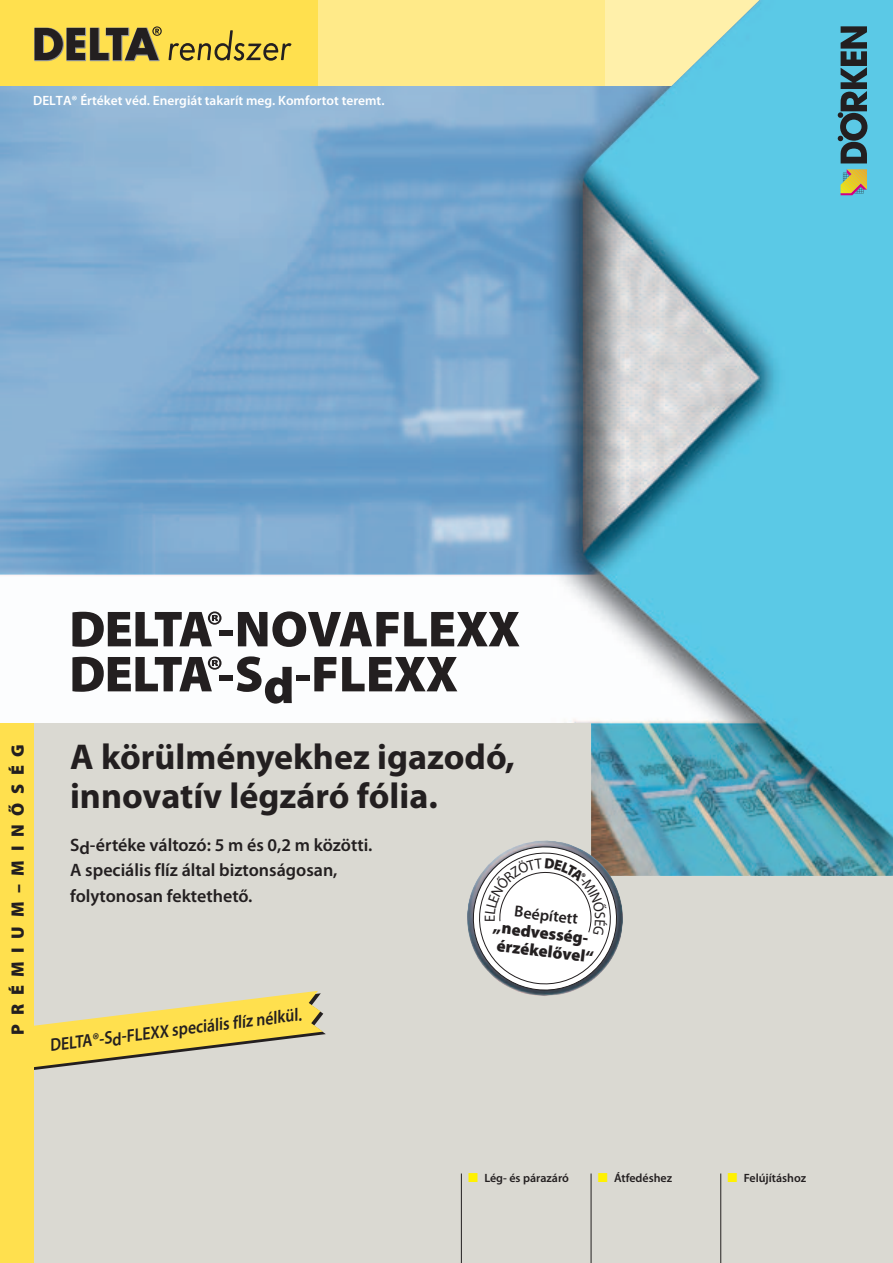
<style>
.page{position:relative;width:893px;height:1263px;background:#fff}
.page>*{position:absolute;margin:0;border:0;box-sizing:border-box;transform-origin:0 0}
.t1{font:900 51px/45px "Delta Myriad Pro";color:#231f20}
.t2{font:700 36px/39px "Myriad Pro Doerken";color:#231f20}
.t3{font:600 18px/25.5px "Myriad Pro Doerken";color:#231f20}
.t4{font:600 18px "Myriad Pro Doerken";color:#231f20;scale:.88 1}
.t5{font:900 18px "Myriad Pro Doerken";letter-spacing:.48em;color:#231f20}
.t6{font:900 16.8px/18.3px "Myriad Pro Doerken";color:#231f20;text-align:center}
.t7{font:600 15.9px "Myriad Pro Doerken";color:#231f20}
.t8{font:14.85px "Myriad Pro Doerken";color:#231f20}
.t9{font:600 13.5px "Myriad Pro Doerken";color:#fff}
.t10{font:600 12px "Myriad Pro Doerken";color:#231f20}
.s1{font-family:"Myriad Pro Doerken"}
.s2{color:#fff101}
</style>
<div class="page">
<div style="left:0;top:723px;width:893px;height:540px;background:#dad9d2"></div>
<img style="left:0;top:85px;width:893px;height:791px">
<hr style="left:461px;top:1173px;width:1px;height:90px;background:#231f20">
<hr style="left:591px;top:1173px;width:1px;height:90px;background:#231f20">
<hr style="left:720px;top:1173px;width:1px;height:90px;background:#231f20">
<div style="left:0;top:0;width:319px;height:85px;background:#ffe04e"></div>
<div style="left:319px;top:0;width:287px;height:85px;background:#ffea89"></div>
<img style="left:582px;top:0;width:311px;height:839px">
<img style="left:552px;top:840px;width:43px;height:3px">
<svg style="left:838px;top:26px;width:29px;height:137px;background:#396470"></svg>
<svg style="left:841px;top:169px;width:26px;height:26px"></svg>
<svg style="left:34px;top:26px;width:128px;height:35px"></svg>
<svg style="left:169px;top:30px;width:122px;height:31px"></svg>
<svg style="left:34px;top:991px;width:292px;height:79px"></svg>
<div style="left:0;top:723px;width:34px;height:540px;background:#ffe04e"></div>
<svg style="left:469px;top:843px;width:152px;height:151px"></svg>
<p class="t9" style="left:33px;top:95px;width:353px">DELTA® Értéket véd. Energiát takarít meg. Komfortot teremt.</p>
<p class="t5" style="left:11px;top:1035px;width:292px;rotate:-90deg">PRÉMIUM–MINŐSÉG</p>
<h1 class="t1" style="left:69px;top:611px;width:452px">DELTA®-N<span class="s1">OVAFLEXX<br></span>DELTA®-Sd<span class="s1">-FLEXX</span></h1>
<h2 class="t2" style="left:70px;top:741px;width:446px">A körülményekhez igazodó, innovatív légzáró fólia.</h2>
<p class="t3" style="left:70px;top:834px;width:304px">Sd-értéke változó: 5 m és 0,2 m közötti.<br>A speciális flíz által biztonságosan, folytonosan fektethető.</p>
<p class="t7" style="left:515px;top:905px;width:65px;rotate:7deg">Beépített</p>
<p class="t6" style="left:494px;top:919px;width:105px;rotate:7deg">„nedvesség&shy;érzékelővel“</p>
<p class="t8" style="left:484px;top:922px;width:9px;rotate:-90deg">E</p>
<p class="t4" style="left:49px;top:1038px;width:290px;rotate:-7deg">DELTA®-Sd-FLEXX speciális flíz nélkül.</p>
<p class="t10" style="left:468px;top:1173px;width:102px"><span class="s2">■</span> Lég- és párazáró</p>
<p class="t10" style="left:598px;top:1173px;width:76px"><span class="s2">■</span> Átfedéshez</p>
<p class="t10" style="left:728px;top:1173px;width:80px"><span class="s2">■</span> Felújításhoz</p>
</div>
